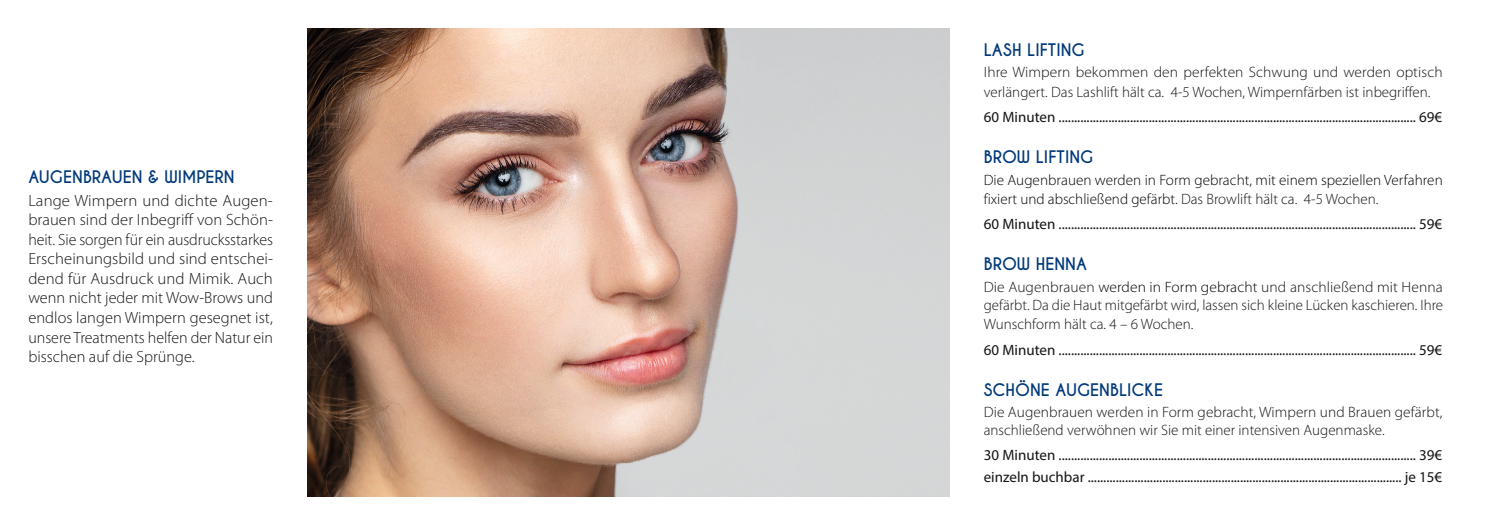
<style>
.page{position:relative;width:1489px;height:525px;background:#fff}
.page>*{position:absolute;margin:0;border:0;box-sizing:border-box;transform-origin:0 0}
.Fließtext{font:300 16.25px/19.5px "Myriad Pro";letter-spacing:-.005em;color:#131413;text-align:justify}
.Name_der_Behandlung{font:700 16.25px "Caviar Dreams";color:#00397a}
.Überschrift{font:700 16.25px "Caviar Dreams";color:#00397a}
.Dauer_Preis{font:15px "Myriad Pro";color:#131413}
.Fließtext-2{font:300 15px/18px "Myriad Pro";color:#131413}
.Fließtext-3{font:300 15px/19.5px "Myriad Pro";color:#000}
.s1{color:#131413}
.s2{color:#000}
</style>
<div class="page">
<img style="left:307px;top:28px;width:642px;height:468px">
<p class="Überschrift" style="left:28px;top:167px;width:208px">AUGENBRAUEN &amp; WIMPERN</p>
<p class="Fließtext" style="left:28px;top:190px;width:246px">Lange Wimpern und dichte Augen&shy;brauen sind der Inbegriff von Schön&shy;heit. Sie sorgen für ein ausdrucksstarkes Erscheinungsbild und sind entschei&shy;dend für Ausdruck und Mimik. Auch wenn nicht jeder mit Wow-Brows und endlos langen Wimpern gesegnet ist, unsere Treatments helfen der Natur ein bisschen auf die Sprünge.</p>
<p class="Name_der_Behandlung" style="left:983px;top:40px;width:102px">LASH LIFTING</p>
<p class="Fließtext-2" style="left:983px;top:62px;width:460px;line-height:19.5px">Ihre Wimpern bekommen den perfekten Schwung und werden optisch verlängert. Das Lashlift hält ca. 4-5 Wochen, Wimpernfärben ist inbegriffen.</p>
<p class="Dauer_Preis" style="left:983px;top:108px;width:460px">60 Minuten ................................................................................................................... 69€</p>
<p class="Name_der_Behandlung" style="left:983px;top:147px;width:111px">BROW LIFTING</p>
<p class="Fließtext-3" style="left:983px;top:170px;width:460px">Die Augenbrauen werden in Form gebracht, mit einem speziellen Verfahren fixiert und abschließend gefärbt. <span class="s1">Das Browlift hält ca. 4-5 Wochen.</span></p>
<p class="Dauer_Preis" style="left:983px;top:215px;width:460px">60 Minuten ................................................................................................................... 59€</p>
<p class="Name_der_Behandlung" style="left:983px;top:254px;width:105px">BROW HENNA</p>
<p class="Fließtext-2" style="left:983px;top:277px;width:461px">Die Augenbrauen <span class="s2">werden in Form gebracht</span> und anschließend mit Henna gefärbt. Da die Haut mitgefärbt wird, lassen sich kleine Lücken kaschieren. Ihre</p>
<p class="Fließtext-2" style="left:983px;top:315px;width:211px">Wunschform hält ca. 4 – 6 Wochen.</p>
<p class="Dauer_Preis" style="left:983px;top:340px;width:460px">60 Minuten ................................................................................................................... 59€</p>
<p class="Name_der_Behandlung" style="left:983px;top:379px;width:181px">SCHÖNE AUGENBLICKE</p>
<p class="Fließtext-2" style="left:983px;top:403px;width:460px">Die Augenbrauen werden in Form gebracht, Wimpern und Brauen gefärbt, anschließend verwöhnen wir Sie mit einer intensiven Augenmaske.</p>
<p class="Dauer_Preis" style="left:983px;top:446px;width:460px">30 Minuten ................................................................................................................... 39€</p>
<p class="Dauer_Preis" style="left:983px;top:467px;width:460px">einzeln buchbar ..................................................................................................... je 15€</p>
</div>
